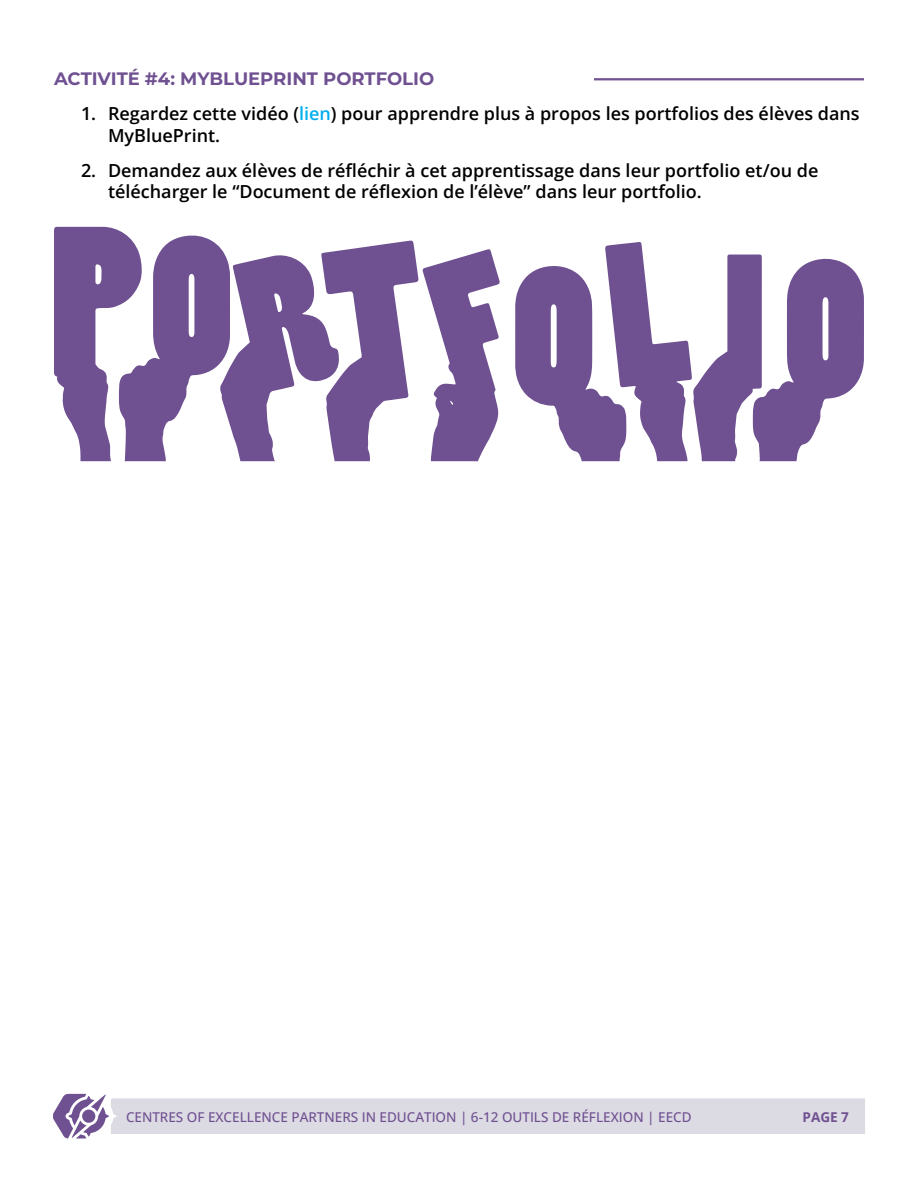
<style>
.page{position:relative;width:918px;height:1188px;background:#fff}
.page>*{position:absolute;margin:0;border:0;box-sizing:border-box;transform-origin:0 0}
.t1{font:600 18px/21.6px "Open Sans";color:#000}
.t2{font:700 18px "Montserrat";color:#6f5091}
.t3{font:500 13.5px "Open Sans";color:#6f5091}
.t4{font:700 13.5px "Open Sans";color:#6f5091}
.s1{color:#00aeef}
</style>
<div class="page">
<svg style="left:53px;top:1094px;width:812px;height:44px"></svg>
<div style="left:82px;top:1110px;width:13px;height:13px;background:#6f5091;border-radius:50%"></div>
<hr style="left:594px;top:78px;width:270px;height:2px;background:#6f5091">
<svg style="left:54px;top:227px;width:446px;height:234px"></svg>
<svg style="left:515px;top:242px;width:349px;height:219px"></svg>
<p class="t2" style="left:54px;top:66px;width:382px">ACTIVITÉ #4: MYBLUEPRINT PORTFOLIO</p>
<p class="t1" style="left:108px;top:102px;width:753px;text-indent:-27px">1. Regardez cette vidéo (<span class="s1">lien</span>) pour apprendre plus à propos les portfolios des élèves dans<br>MyBluePrint.</p>
<p class="t1" style="left:108px;top:159px;width:712px;text-indent:-27px">2. Demandez aux élèves de réfléchir à cet apprentissage dans leur portfolio et/ou de télécharger le “Document de réflexion de l’élève” dans leur portfolio.</p>
<p class="t3" style="left:126px;top:1108px;width:567px">CENTRES OF EXCELLENCE PARTNERS IN EDUCATION | 6-12 OUTILS DE RÉFLEXION | EECD</p>
<p class="t4" style="left:803px;top:1108px;width:48px">PAGE 7</p>
</div>
